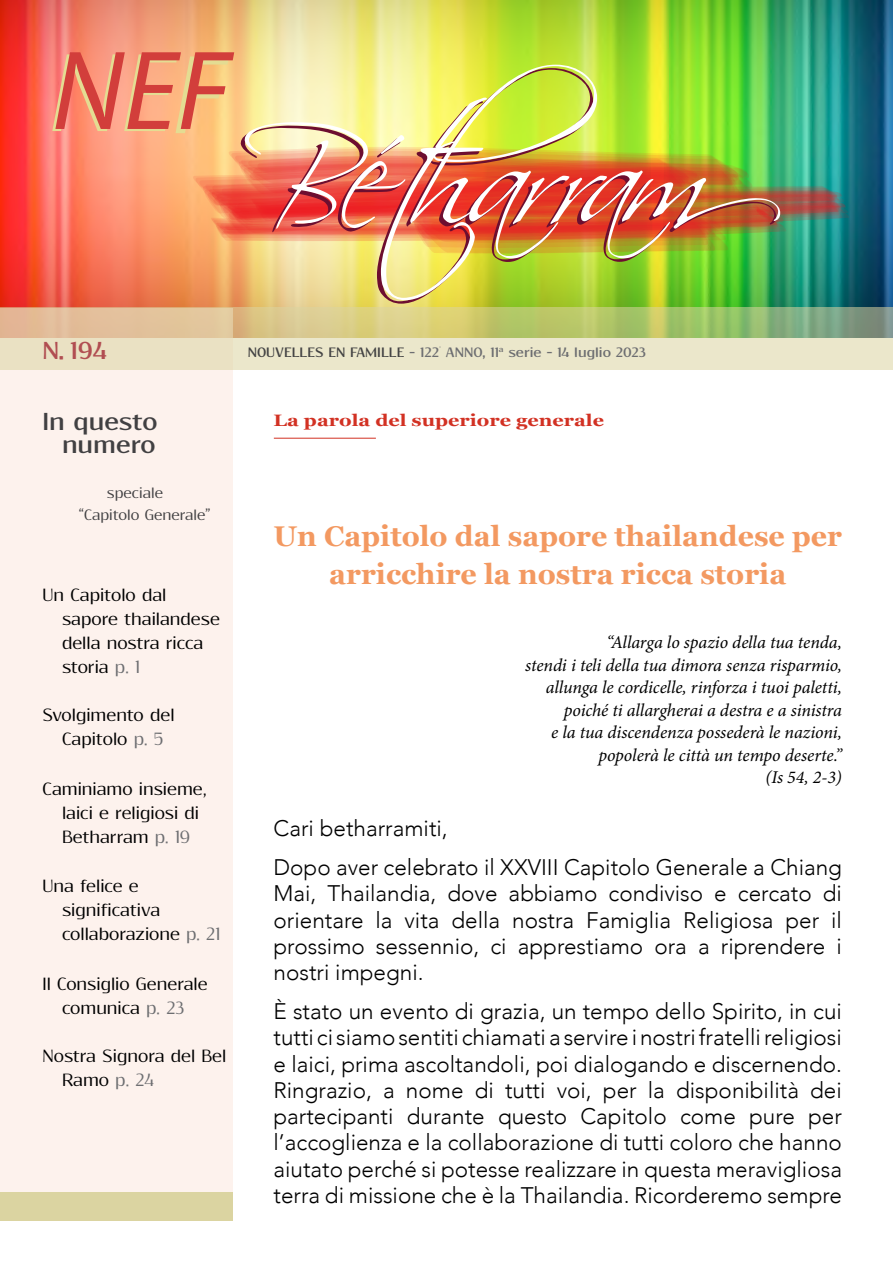
<style>
.page{position:relative;width:893px;height:1263px;background:#fff}
.page>*{position:absolute;margin:0;border:0;box-sizing:border-box;transform-origin:0 0}
.t1{font:italic 113.7px "Myriad Pro";color:#d23e3b}
.t2{font:700 28.5px/37.5px "Georgia";color:#f39961;text-align:center}
.t3{font:700 27px "Resagokr";color:#414042}
.t4{font:700 27px "Resagokr";color:#b14e52}
.t5{font:300 22.5px/26.2px "Avenir";color:#000;text-align:justify}
.t6{font:19.5px/24px "Resagokr";color:#000}
.t7{font:italic 18px/22.5px "Minion Pro";letter-spacing:-.005em;color:#000;text-align:right}
.t8{font:700 16.5px "Georgia";color:#d23123;scale:1.2 1}
.t9{font:16.5px/22.5px "Resagokr";color:#414042}
.t10{font:700 15px "Resagokr";color:#6d6e71}
.s1{color:#444}
.s2{color:#6d6e71}
</style>
<div class="page">
<img style="left:0;top:0;width:893px;height:307px">
<img style="left:52px;top:54px;width:797px;height:250px">
<div style="left:0;top:308px;width:233px;height:902px;background:#fdf2ed"></div>
<svg style="left:0;top:307px;width:893px;height:63px;background:#d6d2a5"></svg>
<div style="left:0;top:1192px;width:233px;height:29px;background:#dbd4a1"></div>
<hr style="left:274px;top:438px;width:102px;height:1px;background:#d23123">
<h1 class="t1" style="left:52px;top:21px;width:180px">NEF</h1>
<p class="t4" style="left:43px;top:337px;width:66px">N. 194</p>
<p class="t10" style="left:248px;top:344px;width:400px"><span class="s1">NOUVELLES EN FAMILLE</span> - 122<sup>°</sup> ANNO, 11<sup>a</sup> serie - 14 luglio 2023</p>
<p class="t3" style="left:43px;top:408px;width:116px">In questo</p>
<p class="t8" style="left:274px;top:408px;width:277px">La parola del superiore generale</p>
<p class="t3" style="left:62px;top:431px;width:95px">numero</p>
<p class="t9" style="left:79px;top:482px;width:133px;text-indent:28px">speciale “Capitolo Generale”</p>
<p class="t2" style="left:274px;top:516px;width:570px">Un Capitolo dal sapore thailandese per arricchire la nostra ricca storia</p>
<p class="t6" style="left:62px;top:583px;width:159px;text-indent:-20px">Un Capitolo dal sapore thailandese della nostra ricca storia <span class="s2">p. 1</span></p>
<p class="t6" style="left:43px;top:703px;width:134px;text-align:center">Svolgimento del<br>Capitolo <span class="s2">p. 5</span></p>
<p class="t6" style="left:62px;top:776px;width:146px;text-indent:-20px">Caminiamo insieme, laici e religiosi di<br>Betharram <span class="s2">p. 19</span></p>
<p class="t6" style="left:62px;top:874px;width:160px;text-indent:-20px">Una felice e significativa collaborazione <span class="s2">p. 21</span></p>
<p class="t6" style="left:43px;top:971px;width:167px;text-align:center">Il Consiglio Generale comunica <span class="s2">p. 23</span></p>
<p class="t6" style="left:62px;top:1043px;width:166px;text-indent:-20px">Nostra Signora del Bel<br>Ramo <span class="s2">p. 24</span></p>
<p class="t7" style="left:525px;top:631px;width:318px">“Allarga lo spazio della tua tenda,<br>stendi i teli della tua dimora senza risparmio, allunga le cordicelle, rinforza i tuoi paletti, poiché ti allargherai a destra e a sinistra<br>e la tua discendenza possederà le nazioni, popolerà le città un tempo deserte.”<br>(Is 54, 2-3)</p>
<p class="t5" style="left:274px;top:809px;width:570px;line-height:39px">Cari betharramiti,<br>Dopo aver celebrato il XXVIII Capitolo Generale a Chiang</p>
<p class="t5" style="left:274px;top:880px;width:570px">Mai, Thailandia, dove abbiamo condiviso e cercato di orientare la vita della nostra Famiglia Religiosa per il prossimo sessennio, ci apprestiamo ora a riprendere i nostri impegni.</p>
<p class="t5" style="left:274px;top:998px;width:570px">È stato un evento di grazia, un tempo dello Spirito, in cui tutti ci siamo sentiti chiamati a servire i nostri fratelli religiosi e laici, prima ascoltandoli, poi dialogando e discernendo.<br>Ringrazio, a nome di tutti voi, per la disponibilità dei partecipanti durante questo Capitolo come pure per l’accoglienza e la collaborazione di tutti coloro che hanno aiutato perché si potesse realizzare in questa meravigliosa terra di missione che è la Thailandia. Ricorderemo sempre</p>
</div>
